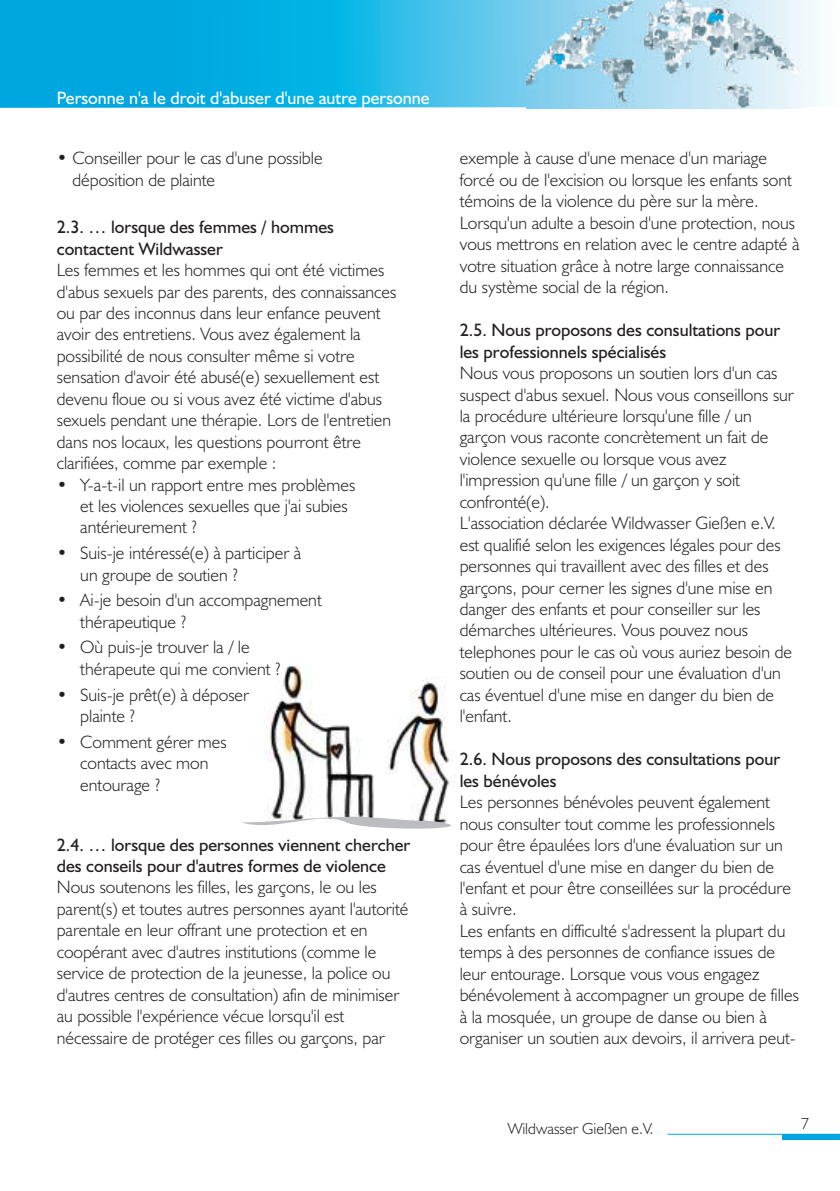
<style>
.page{position:relative;width:840px;height:1191px;background:#fff}
.page>*{position:absolute;margin:0;border:0;box-sizing:border-box;transform-origin:0 0}
.t1{font:300 18px/21.4px "Humanist 521 BT";color:#231f20}
.t2{font:18px/21.4px "Humanist 521 BT";color:#231f20}
.t3{font:18px "Humanist 521 BT";color:#fff}
.t4{font:300 16px "Humanist 521 BT";color:#231f20}
</style>
<div class="page">
<img style="left:265px;top:665px;width:185px;height:145px">
<div style="left:782px;top:1133px;width:57px;height:6px;background:#00a6e0"></div>
<hr style="left:667px;top:1133px;width:172px;height:1px;background:#00a6e0">
<svg style="left:0;top:0;width:820px;height:108px;background:#1db4e5"></svg>
<img style="left:526px;top:0;width:274px;height:108px">
<svg style="left:242px;top:810px;width:209px;height:19px"></svg>
<p class="t3" style="left:57px;top:90px;width:374px">Personne n'a le droit d'abuser d'une autre personne</p>
<p class="t1" style="left:57px;top:149px;width:267px">• Conseiller pour le cas d'une possible</p>
<p class="t1" style="left:72px;top:170px;width:144px">déposition de plainte</p>
<p class="t2" style="left:57px;top:218px;width:278px">2.3. … lorsque des femmes / hommes</p>
<p class="t2" style="left:57px;top:239px;width:167px">contactent Wildwasser</p>
<p class="t1" style="left:57px;top:261px;width:329px">Les femmes et les hommes qui ont été victimes</p>
<p class="t1" style="left:57px;top:282px;width:341px">d'abus sexuels par des parents, des connaissances</p>
<p class="t1" style="left:57px;top:303px;width:325px">ou par des inconnus dans leur enfance peuvent</p>
<p class="t1" style="left:57px;top:325px;width:305px">avoir des entretiens. Vous avez également la</p>
<p class="t1" style="left:57px;top:346px;width:299px">possibilité de nous consulter même si votre</p>
<p class="t1" style="left:57px;top:368px;width:324px">sensation d'avoir été abusé(e) sexuellement est</p>
<p class="t1" style="left:57px;top:389px;width:326px">devenu floue ou si vous avez été victime d'abus</p>
<p class="t1" style="left:57px;top:411px;width:336px">sexuels pendant une thérapie. Lors de l'entretien</p>
<p class="t1" style="left:57px;top:432px;width:306px">dans nos locaux, les questions pourront être</p>
<p class="t1" style="left:57px;top:454px;width:221px">clarifiées, comme par exemple :</p>
<p class="t1" style="left:80px;top:475px;width:276px">Y-a-t-il un rapport entre mes problèmes</p>
<p class="t1" style="left:80px;top:496px;width:269px">et les violences sexuelles que j'ai subies</p>
<p class="t1" style="left:80px;top:518px;width:118px">antérieurement ?</p>
<p class="t1" style="left:80px;top:544px;width:222px">Suis-je intéressé(e) à participer à un groupe de soutien ?</p>
<p class="t1" style="left:80px;top:591px;width:243px">Ai-je besoin d'un accompagnement thérapeutique ?</p>
<p class="t1" style="left:80px;top:638px;width:202px">Où puis-je trouver la / le thérapeute qui me convient ?</p>
<p class="t1" style="left:80px;top:685px;width:170px">Suis-je prêt(e) à déposer plainte ?</p>
<p class="t1" style="left:80px;top:732px;width:148px">Comment gérer mes contacts avec mon entourage ?</p>
<p class="t1" style="left:57px;top:475px;width:12px">•</p>
<p class="t1" style="left:57px;top:544px;width:12px">•</p>
<p class="t1" style="left:57px;top:591px;width:12px">•</p>
<p class="t1" style="left:57px;top:638px;width:12px">•</p>
<p class="t1" style="left:57px;top:685px;width:12px">•</p>
<p class="t1" style="left:57px;top:732px;width:12px">•</p>
<p class="t2" style="left:57px;top:835px;width:355px">2.4. … lorsque des personnes viennent chercher des conseils pour d'autres formes de violence</p>
<p class="t1" style="left:57px;top:878px;width:353px">Nous soutenons les filles, les garçons, le ou les parent(s) et toutes autres personnes ayant l'autorité parentale en leur offrant une protection et en coopérant avec d'autres institutions (comme le service de protection de la jeunesse, la police ou d'autres centres de consultation) afin de minimiser au possible l'expérience vécue lorsqu'il est nécessaire de protéger ces filles ou garçons, par</p>
<p class="t1" style="left:459px;top:149px;width:341px">exemple à cause d'une menace d'un mariage forcé ou de l'excision ou lorsque les enfants sont témoins de la violence du père sur la mère.<br>Lorsqu'un adulte a besoin d'une protection, nous vous mettrons en relation avec le centre adapté à votre situation grâce à notre large connaissance du système social de la région.</p>
<p class="t2" style="left:459px;top:321px;width:322px">2.5. Nous proposons des consultations pour les professionnels spécialisés</p>
<p class="t1" style="left:459px;top:364px;width:335px">Nous vous proposons un soutien lors d'un cas suspect d'abus sexuel. Nous vous conseillons sur la procédure ultérieure lorsqu'une fille / un garçon vous raconte concrètement un fait de violence sexuelle ou lorsque vous avez l'impression qu'une fille / un garçon y soit confronté(e).<br>L'association déclarée Wildwasser Gießen e.V. est qualifié selon les exigences légales pour des personnes qui travaillent avec des filles et des garçons, pour cerner les signes d'une mise en danger des enfants et pour conseiller sur les démarches ultérieures. Vous pouvez nous telephones pour le cas où vous auriez besoin de soutien ou de conseil pour une évaluation d'un cas éventuel d'une mise en danger du bien de l'enfant.</p>
<p class="t2" style="left:459px;top:750px;width:322px">2.6. Nous proposons des consultations pour les bénévoles</p>
<p class="t1" style="left:459px;top:792px;width:340px">Les personnes bénévoles peuvent également nous consulter tout comme les professionnels pour être épaulées lors d'une évaluation sur un cas éventuel d'une mise en danger du bien de l'enfant et pour être conseillées sur la procédure à suivre.<br>Les enfants en difficulté s'adressent la plupart du temps à des personnes de confiance issues de leur entourage. Lorsque vous vous engagez bénévolement à accompagner un groupe de filles à la mosquée, un groupe de danse ou bien à organiser un soutien aux devoirs, il arrivera peut-</p>
<p class="t4" style="left:507px;top:1121px;width:147px">Wildwasser Gießen e.V.</p>
<p class="t4" style="left:800px;top:1116px;width:10px">7</p>
</div>
